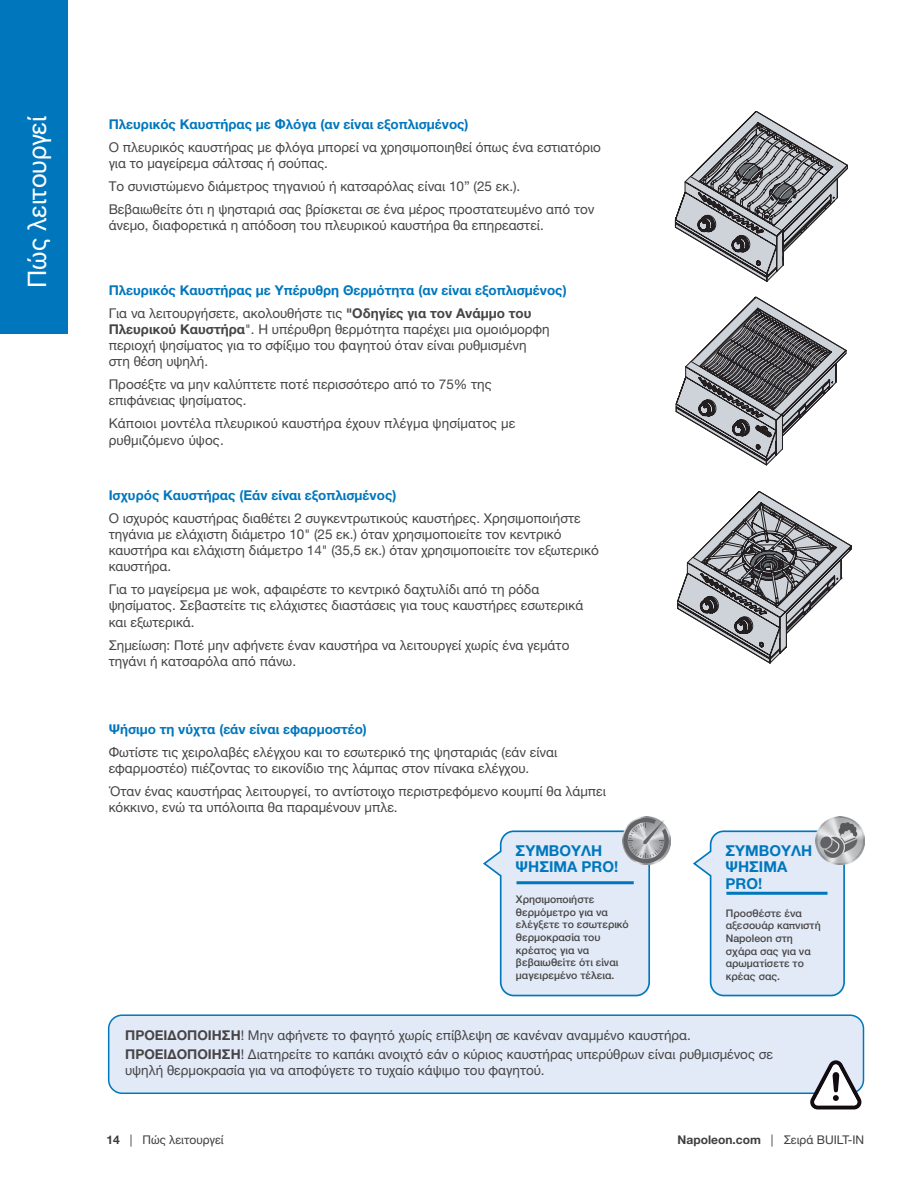
<style>
.page{position:relative;width:920px;height:1190px;background:#fff}
.page>*{position:absolute;margin:0;border:0;box-sizing:border-box;transform-origin:0 0}
.t1{font:25.5px "Helvetica Neue";letter-spacing:-.005em;color:#fff}
.t2{font:700 15px/16.5px "Helvetica Neue";color:#0077bd}
.t3{font:13.5px/16.2px "Helvetica Neue";color:#474446}
.t4{font:700 13.5px/23px "Helvetica Neue";color:#0077bd}
.t5{font:12px "Helvetica Neue";color:#3e3e3f}
.t6{font:500 10.5px/12.6px "Helvetica Neue";color:#474446}
.s1{font-weight:400;color:#474446}
.s2{color:#474446}
.s3{font-weight:700}
</style>
<div class="page">
<svg style="left:675px;top:297px;width:176px;height:366px"></svg>
<svg style="left:675px;top:111px;width:172px;height:171px"></svg>
<div style="left:0;top:0;width:67px;height:333px;background:#0077bd"></div>
<img style="left:641px;top:816px;width:29px;height:35px">
<svg style="left:483px;top:817px;width:186px;height:179px"></svg>
<img style="left:826px;top:816px;width:38px;height:43px">
<svg style="left:817px;top:817px;width:45px;height:46px"></svg>
<svg style="left:693px;top:821px;width:164px;height:175px"></svg>
<div style="left:109px;top:1014px;width:754px;height:78px;background:#e1eaf6;border-radius:14px"></div>
<div style="left:108px;top:1014px;width:756px;height:79px;border:2px solid #0077bd;border-radius:14px"></div>
<svg style="left:810px;top:1060px;width:51px;height:49px"></svg>
<h1 class="t1" style="left:19px;top:287px;width:173px;rotate:-90deg">Πώς λειτουργεί</h1>
<p class="t4" style="left:109px;top:113px;width:361px">Πλευρικός Καυστήρας με Φλόγα (αν είναι εξοπλισμένος)</p>
<p class="t3" style="left:109px;top:139px;width:494px">Ο πλευρικός καυστήρας με φλόγα μπορεί να χρησιμοποιηθεί όπως ένα εστιατόριο για το μαγείρεμα σάλτσας ή σούπας.</p>
<p class="t3" style="left:109px;top:175px;width:487px;line-height:23px">Το συνιστώμενο διάμετρος τηγανιού ή κατσαρόλας είναι 10” (25 εκ.).<br>Βεβαιωθείτε ότι η ψησταριά σας βρίσκεται σε ένα μέρος προστατευμένο από τον</p>
<p class="t3" style="left:109px;top:218px;width:436px">άνεμο, διαφορετικά η απόδοση του πλευρικού καυστήρα θα επηρεαστεί.</p>
<p class="t4" style="left:109px;top:278px;width:459px">Πλευρικός Καυστήρας με Υπέρυθρη Θερμότητα (αν είναι εξοπλισμένος)<br><span class="s1">Για να λειτουργήσετε, ακολουθήστε τις</span> <span class="s2">"Οδηγίες για τον Ανάμμο του</span></p>
<p class="t3" style="left:109px;top:321px;width:442px"><span class="s3">Πλευρικού Καυστήρα</span>". Η υπέρυθρη θερμότητα παρέχει μια ομοιόμορφη περιοχή ψησίματος για το σφίξιμο του φαγητού όταν είναι ρυθμισμένη στη θέση υψηλή.</p>
<p class="t3" style="left:109px;top:377px;width:384px">Προσέξτε να μην καλύπτετε ποτέ περισσότερο από το 75% της επιφάνειας ψησίματος.</p>
<p class="t3" style="left:109px;top:416px;width:408px">Κάποιοι μοντέλα πλευρικού καυστήρα έχουν πλέγμα ψησίματος με ρυθμιζόμενο ύψος.</p>
<p class="t4" style="left:109px;top:483px;width:289px">Ισχυρός Καυστήρας (Εάν είναι εξοπλισμένος)</p>
<p class="t3" style="left:109px;top:510px;width:491px">Ο ισχυρός καυστήρας διαθέτει 2 συγκεντρωτικούς καυστήρες. Χρησιμοποιήστε τηγάνια με ελάχιστη διάμετρο 10" (25 εκ.) όταν χρησιμοποιείτε τον κεντρικό καυστήρα και ελάχιστη διάμετρο 14" (35,5 εκ.) όταν χρησιμοποιείτε τον εξωτερικό καυστήρα.</p>
<p class="t3" style="left:109px;top:582px;width:476px">Για το μαγείρεμα με wok, αφαιρέστε το κεντρικό δαχτυλίδι από τη ρόδα ψησίματος. Σεβαστείτε τις ελάχιστες διαστάσεις για τους καυστήρες εσωτερικά και εξωτερικά.</p>
<p class="t3" style="left:109px;top:637px;width:462px">Σημείωση: Ποτέ μην αφήνετε έναν καυστήρα να λειτουργεί χωρίς ένα γεμάτο τηγάνι ή κατσαρόλα από πάνω.</p>
<p class="t4" style="left:109px;top:717px;width:260px">Ψήσιμο τη νύχτα (εάν είναι εφαρμοστέο)</p>
<p class="t3" style="left:109px;top:744px;width:450px">Φωτίστε τις χειρολαβές ελέγχου και το εσωτερικό της ψησταριάς (εάν είναι εφαρμοστέο) πιέζοντας το εικονίδιο της λάμπας στον πίνακα ελέγχου.</p>
<p class="t3" style="left:109px;top:783px;width:499px">Όταν ένας καυστήρας λειτουργεί, το αντίστοιχο περιστρεφόμενο κουμπί θα λάμπει κόκκινο, ενώ τα υπόλοιπα θα παραμένουν μπλε.</p>
<p class="t2" style="left:515px;top:842px;width:104px">ΣΥΜΒΟΥΛΗ<br>ΨΗΣΙΜΑ PRO!</p>
<p class="t6" style="left:516px;top:892px;width:114px">Χρησιμοποιήστε θερμόμετρο για να ελέγξετε το εσωτερικό θερμοκρασία του κρέατος για να βεβαιωθείτε ότι είναι μαγειρεμένο τέλεια.</p>
<p class="t2" style="left:725px;top:842px;width:88px">ΣΥΜΒΟΥΛΗ<br>ΨΗΣΙΜΑ<br>PRO!</p>
<p class="t6" style="left:726px;top:906px;width:96px">Προσθέστε ένα αξεσουάρ καπνιστή<br>Napoleon στη σχάρα σας για να αρωματίσετε το κρέας σας.</p>
<p class="t3" style="left:125px;top:1026px;width:649px;line-height:18.6px"><span class="s3">ΠΡΟΕΙΔΟΠΟΙΗΣΗ</span>! Μην αφήνετε το φαγητό χωρίς επίβλεψη σε κανέναν αναμμένο καυστήρα.<br><span class="s3">ΠΡΟΕΙΔΟΠΟΙΗΣΗ</span>! Διατηρείτε το καπάκι ανοιχτό εάν ο κύριος καυστήρας υπερύθρων είναι ρυθμισμένος σε</p>
<p class="t3" style="left:125px;top:1062px;width:421px">υψηλή θερμοκρασία για να αποφύγετε το τυχαίο κάψιμο του φαγητού.</p>
<p class="t5" style="left:106px;top:1130px;width:119px"><span class="s3">14</span> | Πώς λειτουργεί</p>
<p class="t5" style="left:677px;top:1130px;width:188px"><span class="s3">Napoleon.com</span> | Σειρά BUILT-IN</p>
</div>
